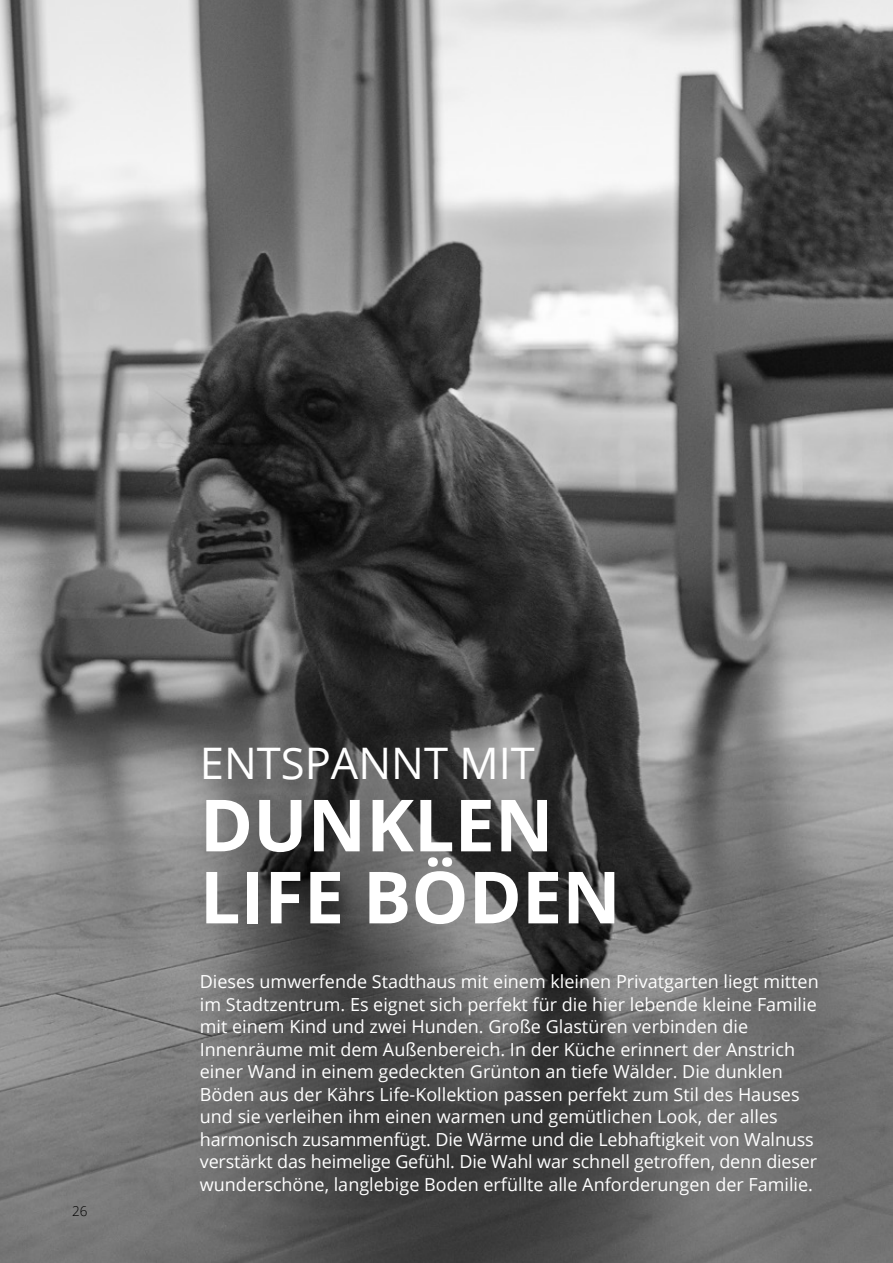
<style>
.page{position:relative;width:893px;height:1263px;background:#fff}
.page>*{position:absolute;margin:0;border:0;box-sizing:border-box;transform-origin:0 0}
.t1{font:700 72px/72px "Open Sans";color:#fff}
.t2{font:43.5px "Open Sans";color:#fff}
.t3{font:18px/22.5px "Open Sans";color:#fff}
.t4{font:300 13.5px "Open Sans";color:#000}
</style>
<div class="page">
<img style="left:0;top:0;width:893px;height:1263px">
<p class="t4" style="left:72px;top:1202px;width:17px">26</p>
<h2 class="t2" style="left:200px;top:734px;width:337px">ENTSPANNT MIT</h2>
<h1 class="t1" style="left:200px;top:787px;width:422px">DUNKLEN<br>LIFE BÖDEN</h1>
<p class="t3" style="left:200px;top:970px;width:620px">Dieses umwerfende Stadthaus mit einem kleinen Privatgarten liegt mitten im Stadtzentrum. Es eignet sich perfekt für die hier lebende kleine Familie mit einem Kind und zwei Hunden. Große Glastüren verbinden die Innenräume mit dem Außenbereich. In der Küche erinnert der Anstrich einer Wand in einem gedeckten Grünton an tiefe Wälder. Die dunklen Böden aus der Kährs Life-Kollektion passen perfekt zum Stil des Hauses und sie verleihen ihm einen warmen und gemütlichen Look, der alles harmonisch zusammenfügt. Die Wärme und die Lebhaftigkeit von Walnuss verstärkt das heimelige Gefühl. Die Wahl war schnell getroffen, denn dieser wunderschöne, langlebige Boden erfüllte alle Anforderungen der Familie.</p>
</div>
